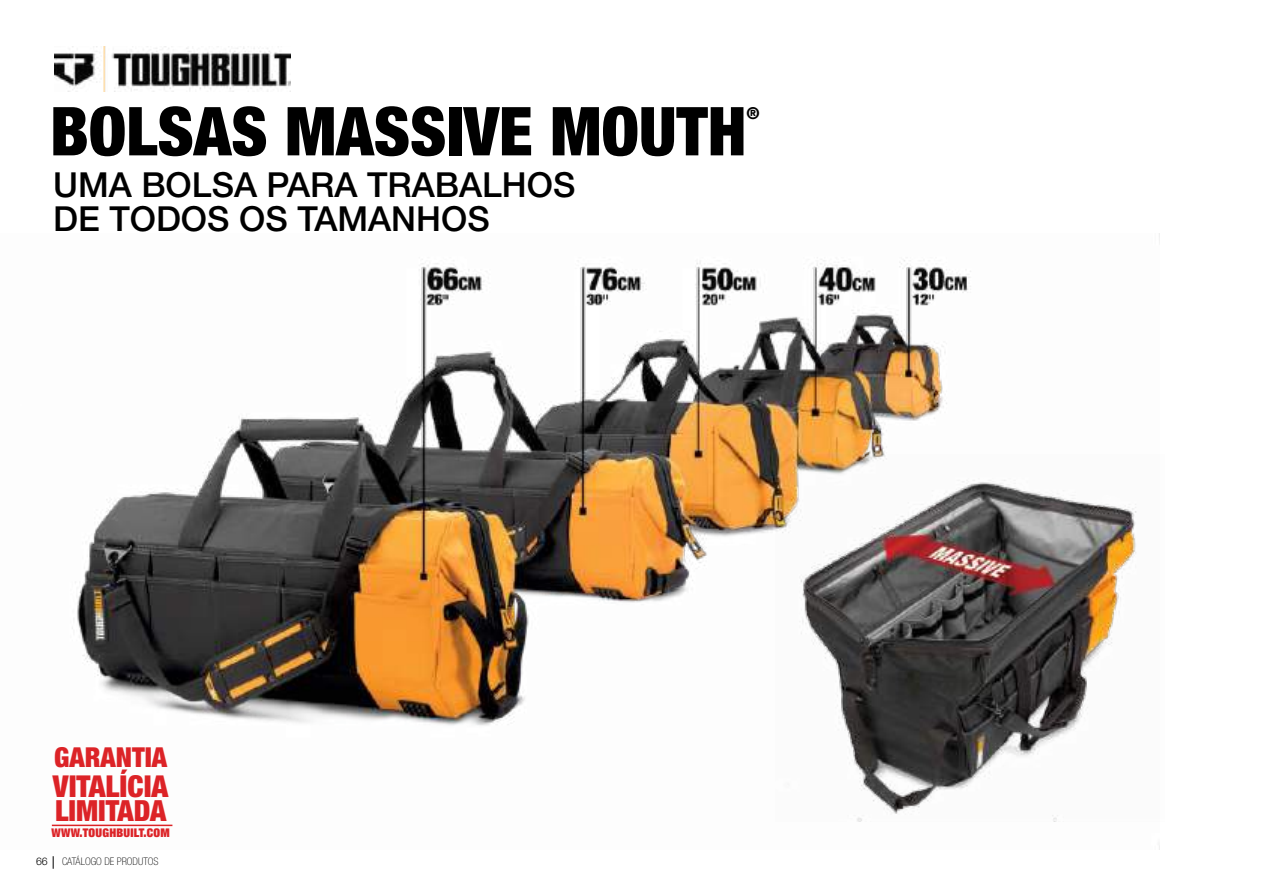
<style>
.page{position:relative;width:1263px;height:893px;background:#fff}
.page>*{position:absolute;margin:0;border:0;box-sizing:border-box;transform-origin:0 0}
.t1{font:900 condensed 67.5px "Helvetica Neue LT Std";color:#000}
.t2{font:500 34.5px/34.5px "Helvetica Neue LT Std";color:#000}
.t3{font:900 condensed 30.15px "Helvetica Neue LT Std";color:#dc2327}
.t4{font:900 condensed 29.1px "Helvetica Neue LT Std";color:#dc2327}
.t5{font:900 condensed 27.45px "Helvetica Neue LT Std";color:#dc2327}
.t6{font:900 condensed 16.5px "Helvetica Neue LT Std";color:#000}
.t7{font:900 condensed 12px "Helvetica Neue LT Std";letter-spacing:.02em;color:#dc2327}
.t8{font:100 condensed 10.5px "Helvetica Neue LT Std";color:#000}
.t9{font:300 10.5px "Helvetica Neue LT Std";color:#000}
</style>
<div class="page">
<img style="left:54px;top:46px;width:237px;height:46px">
<svg style="left:53px;top:856px;width:1px;height:13px"></svg>
<img style="left:51px;top:234px;width:1109px;height:616px">
<img style="left:775px;top:455px;width:385px;height:367px">
<hr style="left:52px;top:825px;width:120px;height:1px;background:#dc2327">
<h1 class="t1" style="left:50px;top:90px;width:698px">BOLSAS MASSIVE MOUTH</h1>
<p class="t6" style="left:746px;top:103px;width:15px">®</p>
<p class="t2" style="left:53px;top:167px;width:524px">UMA BOLSA PARA TRABALHOS<br>DE TODOS OS TAMANHOS</p>
<p class="t5" style="left:54px;top:741px;width:115px">GARANTIA</p>
<p class="t3" style="left:53px;top:767px;width:117px">VITALÍCIA</p>
<p class="t4" style="left:55px;top:792px;width:113px">LIMITADA</p>
<p class="t7" style="left:52px;top:825px;width:120px">WWW.TOUGHBUILT.COM</p>
<p class="t9" style="left:36px;top:855px;width:13px">66</p>
<p class="t8" style="left:62px;top:855px;width:98px">CATÁLOGO DE PRODUTOS</p>
</div>
